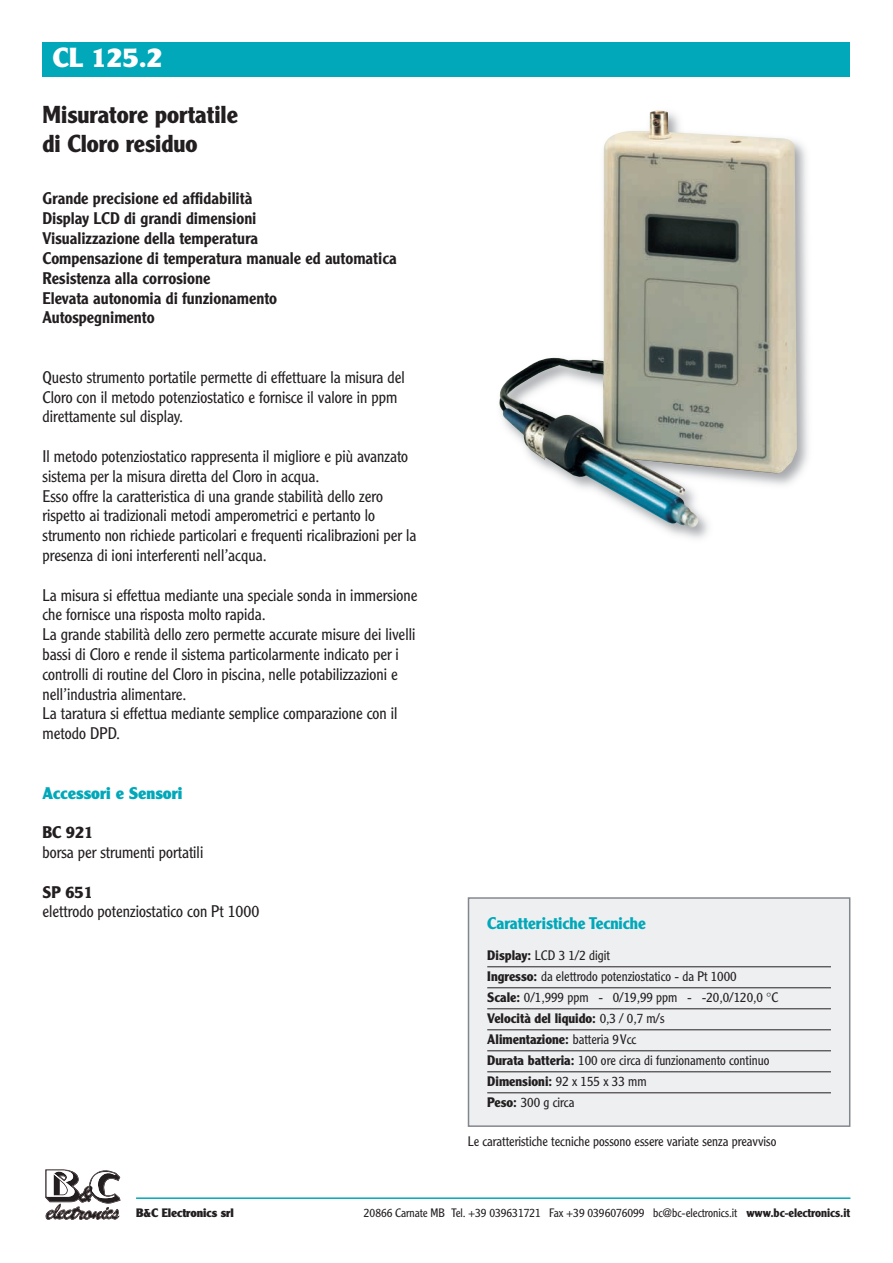
<style>
.page{position:relative;width:893px;height:1263px;background:#fff}
.page>*{position:absolute;margin:0;border:0;box-sizing:border-box;transform-origin:0 0}
.t1{font:900 27px "Clearface Gothic LH";color:#fff}
.t2{font:700 24px/28.8px "Clearface Gothic LH";color:#231f20}
.t3{font:300 16.5px/19.8px "Clearface Gothic LH";color:#231f20}
.t4{font:500 16.5px/19.8px "Clearface Gothic LH";color:#231f20}
.t5{font:700 16.5px "Clearface Gothic LH";color:#00a8b9}
.t6{font:900 16.5px "Clearface Gothic LH";color:#00a8b9}
.t7{font:700 16.5px "Clearface Gothic LH";color:#231f20}
.t8{font:300 13.5px/21px "Clearface Gothic LH";color:#231f20}
.t9{font:300 12px "Clearface Gothic LH";letter-spacing:-.005em;color:#231f20}
.t10{font:900 12px "Clearface Gothic LH";letter-spacing:-.005em;color:#231f20}
.s1{font-weight:700}
</style>
<div class="page">
<svg style="left:45px;top:1169px;width:76px;height:51px"></svg>
<hr style="left:136px;top:1197px;width:714px;height:2px;background:#00a8b9">
<div style="left:43px;top:43px;width:807px;height:34px;background:#00a8b9"></div>
<img style="left:662px;top:142px;width:146px;height:397px">
<img style="left:499px;top:110px;width:298px;height:418px">
<div style="left:469px;top:899px;width:380px;height:226px;background:#eeeff1"></div>
<div style="left:468px;top:897px;width:382px;height:230px;border:2px solid #83868c"></div>
<hr style="left:487px;top:966px;width:344px;height:1px;background:#231f20">
<hr style="left:487px;top:987px;width:344px;height:1px;background:#231f20">
<hr style="left:487px;top:1008px;width:344px;height:1px;background:#231f20">
<hr style="left:487px;top:1029px;width:344px;height:1px;background:#231f20">
<hr style="left:487px;top:1050px;width:344px;height:1px;background:#231f20">
<hr style="left:487px;top:1071px;width:344px;height:1px;background:#231f20">
<hr style="left:487px;top:1092px;width:344px;height:1px;background:#231f20">
<h1 class="t1" style="left:53px;top:47px;width:112px">CL 125.2</h1>
<h2 class="t2" style="left:43px;top:103px;width:197px">Misuratore portatile di Cloro residuo</h2>
<p class="t4" style="left:43px;top:190px;width:356px">Grande precisione ed affidabilità<br>Display LCD di grandi dimensioni<br>Visualizzazione della temperatura<br>Compensazione di temperatura manuale ed automatica Resistenza alla corrosione<br>Elevata autonomia di funzionamento<br>Autospegnimento</p>
<p class="t3" style="left:43px;top:368px;width:364px">Questo strumento portatile permette di effettuare la misura del<br>Cloro con il metodo potenziostatico e fornisce il valore in ppm direttamente sul display.</p>
<p class="t3" style="left:43px;top:448px;width:375px">Il metodo potenziostatico rappresenta il migliore e più avanzato sistema per la misura diretta del Cloro in acqua.<br>Esso offre la caratteristica di una grande stabilità dello zero rispetto ai tradizionali metodi amperometrici e pertanto lo strumento non richiede particolari e frequenti ricalibrazioni per la presenza di ioni interferenti nell’acqua.</p>
<p class="t3" style="left:43px;top:586px;width:376px">La misura si effettua mediante una speciale sonda in immersione che fornisce una risposta molto rapida.<br>La grande stabilità dello zero permette accurate misure dei livelli bassi di Cloro e rende il sistema particolarmente indicato per i controlli di routine del Cloro in piscina, nelle potabilizzazioni e nell’industria alimentare.<br>La taratura si effettua mediante semplice comparazione con il metodo DPD.</p>
<p class="t6" style="left:43px;top:787px;width:141px">Accessori e Sensori</p>
<p class="t7" style="left:43px;top:826px;width:52px">BC 921</p>
<p class="t3" style="left:43px;top:844px;width:162px">borsa per strumenti portatili</p>
<p class="t7" style="left:43px;top:886px;width:52px">SP 651</p>
<p class="t3" style="left:43px;top:903px;width:218px">elettrodo potenziostatico con Pt 1000</p>
<p class="t5" style="left:487px;top:917px;width:160px">Caratteristiche Tecniche</p>
<p class="t8" style="left:487px;top:946px;width:293px"><span class="s1">Display:</span> LCD 3 1/2 digit<br><span class="s1">Ingresso:</span> da elettrodo potenziostatico - da Pt 1000<br><span class="s1">Scale:</span> 0/1,999 ppm - 0/19,99 ppm - -20,0/120,0 °C <span class="s1">Velocità del liquido:</span> 0,3 / 0,7 m/s<br><span class="s1">Alimentazione:</span> batteria 9 Vcc<br><span class="s1">Durata batteria:</span> 100 ore circa di funzionamento continuo <span class="s1">Dimensioni:</span> 92 x 155 x 33 mm<br><span class="s1">Peso:</span> 300 g circa</p>
<p class="t8" style="left:468px;top:1131px;width:310px">Le caratteristiche tecniche possono essere variate senza preavviso</p>
<p class="t10" style="left:136px;top:1208px;width:99px">B&amp;C Electronics srl</p>
<p class="t9" style="left:364px;top:1208px;width:488px">20866 Carnate MB Tel. +39 039631721 Fax +39 0396076099 bc@bc-electronics.it <span class="s1">www.bc-electronics.it</span></p>
</div>
